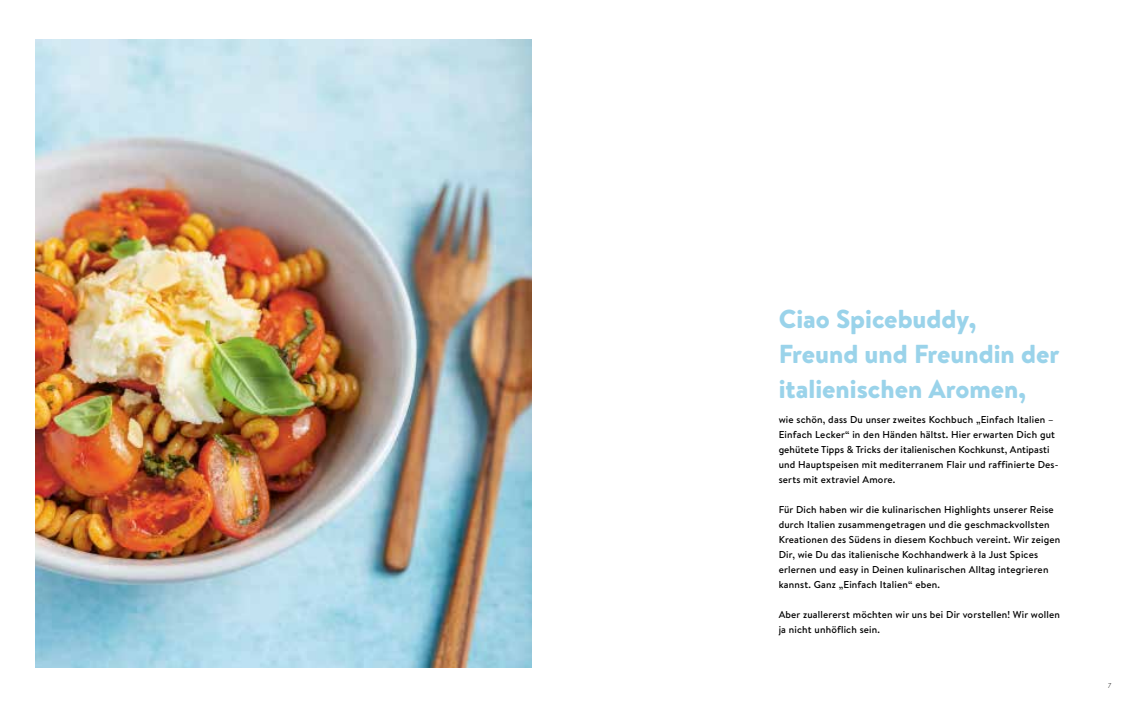
<style>
.page{position:relative;width:1134px;height:709px;background:#fff}
.page>*{position:absolute;margin:0;border:0;box-sizing:border-box;transform-origin:0 0}
.t1{font:900 26px/35px "Brandon Text";color:#9ad3ea}
.t2{font:500 10px/15px "Brandon Text";letter-spacing:.02em;color:#000}
.t3{font:italic 300 7px "Brandon Text";color:#000}
</style>
<div class="page">
<img style="left:35px;top:39px;width:496px;height:628px">
<h1 class="t1" style="left:779px;top:300px;width:282px">Ciao Spicebuddy,<br>Freund und Freundin der italienischen Aromen,</h1>
<p class="t2" style="left:779px;top:411px;width:281px">wie schön, dass Du unser zweites Kochbuch „Einfach Italien – Einfach Lecker“ in den Händen hältst. Hier erwarten Dich gut gehütete Tipps &amp; Tricks der italienischen Kochkunst, Antipasti und Hauptspeisen mit mediterranem Flair und raffinierte Des&shy;serts mit extraviel Amore.</p>
<p class="t2" style="left:779px;top:501px;width:283px">Für Dich haben wir die kulinarischen Highlights unserer Reise durch Italien zusammengetragen und die geschmackvollsten Kreationen des Südens in diesem Kochbuch vereint. Wir zeigen Dir, wie Du das italienische Kochhandwerk à la Just Spices erlernen und easy in Deinen kulinarischen Alltag integrieren kannst. Ganz „Einfach Italien“ eben.</p>
<p class="t2" style="left:779px;top:606px;width:283px">Aber zuallererst möchten wir uns bei Dir vorstellen! Wir wollen ja nicht unhöflich sein.</p>
<p class="t3" style="left:1108px;top:680px;width:5px">7</p>
</div>
